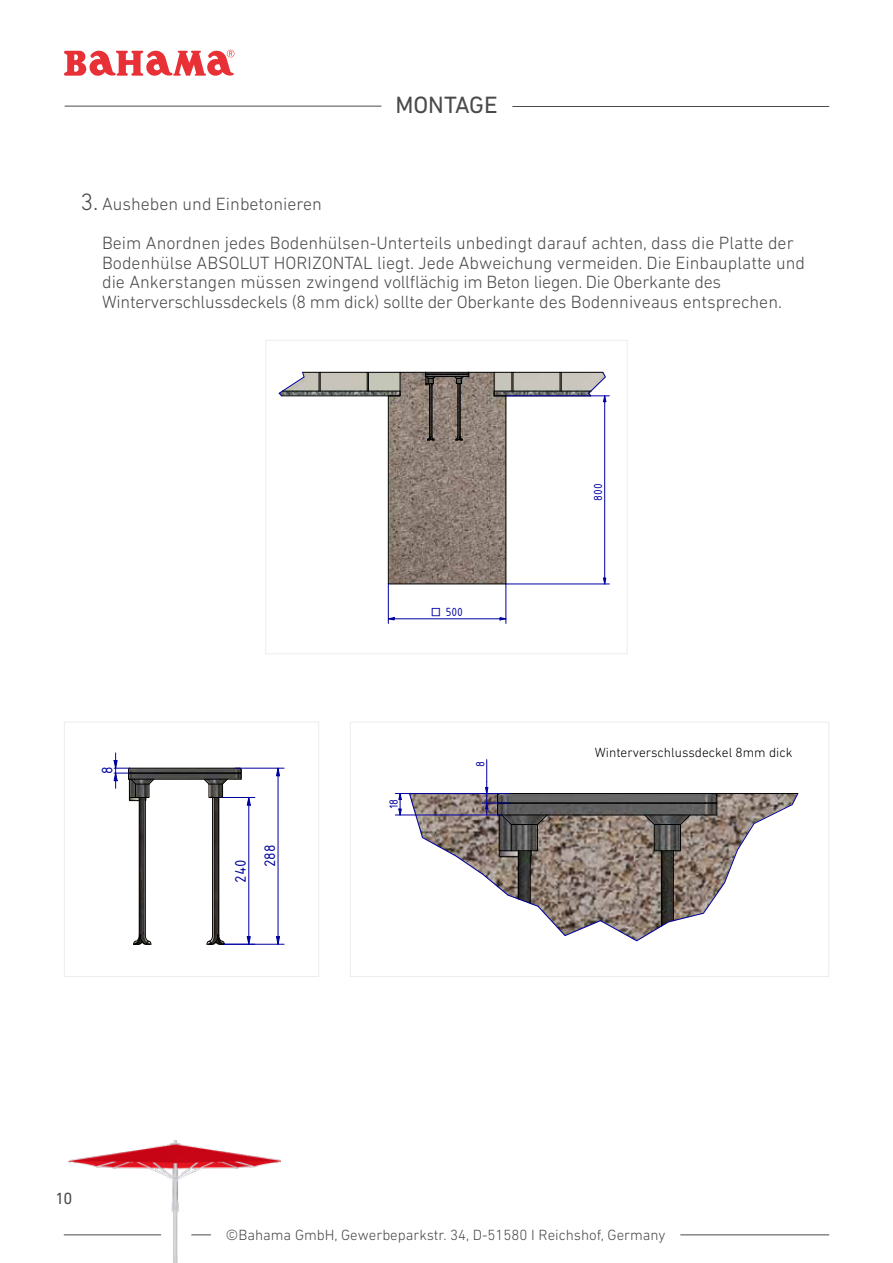
<style>
.page{position:relative;width:893px;height:1263px;background:#fff}
.page>*{position:absolute;margin:0;border:0;box-sizing:border-box;transform-origin:0 0}
.t1{font:24px "DIN Next LT Pro";color:#4a4a49}
.t2{font:300 24px "DIN Next LT Pro";color:#4a4a49}
.t3{font:300 18px/19.5px "DIN Next LT Pro";color:#4a4a49}
.t4{font:16.5px "ISOCPEUR";color:#0000a0}
.t5{font:16.5px "DIN Next LT Pro";color:#4a4a49}
.t6{font:300 15px "DIN Next LT Pro";color:#4a4a49}
.t7{font:300 13.5px "DIN Next LT Pro";color:#000}
.t8{font:12.9px "ISOCPEUR";color:#0000a0}
.t9{font:12.75px "ISOCPEUR";letter-spacing:-.005em;color:#0000a0}
</style>
<div class="page">
<svg style="left:64px;top:50px;width:170px;height:25px"></svg>
<img style="left:64px;top:1140px;width:217px;height:123px">
<hr style="left:680px;top:1234px;width:149px;height:1px;background:#4a4a49">
<hr style="left:64px;top:1234px;width:97px;height:1px;background:#4a4a49">
<svg style="left:191px;top:1234px;width:20px;height:1px"></svg>
<hr style="left:512px;top:106px;width:317px;height:1px;background:#4a4a49">
<hr style="left:65px;top:106px;width:316px;height:1px;background:#4a4a49">
<svg style="left:115px;top:752px;width:170px;height:193px"></svg>
<svg style="left:113px;top:753px;width:42px;height:48px"></svg>
<svg style="left:276px;top:765px;width:4px;height:11px"></svg>
<svg style="left:276px;top:936px;width:4px;height:8px"></svg>
<hr style="left:278px;top:776px;width:1px;height:160px;background:#0000a0">
<hr style="left:235px;top:768px;width:49px;height:1px;background:#0000a0">
<hr style="left:224px;top:944px;width:60px;height:1px;background:#0000a0">
<svg style="left:247px;top:794px;width:4px;height:12px"></svg>
<svg style="left:247px;top:936px;width:4px;height:8px"></svg>
<hr style="left:248px;top:805px;width:1px;height:131px;background:#0000a0">
<hr style="left:222px;top:797px;width:33px;height:1px;background:#0000a0">
<div style="left:64px;top:722px;width:255px;height:255px;border:1px solid #ebeded"></div>
<svg style="left:398px;top:794px;width:4px;height:21px"></svg>
<hr style="left:395px;top:815px;width:107px;height:1px;background:#0000a0">
<hr style="left:395px;top:793px;width:105px;height:1px;background:#0000a0">
<svg style="left:409px;top:759px;width:389px;height:182px"></svg>
<div style="left:350px;top:722px;width:479px;height:255px;border:1px solid #ebeded"></div>
<svg style="left:278px;top:371px;width:332px;height:253px"></svg>
<svg style="left:499px;top:617px;width:9px;height:3px"></svg>
<svg style="left:386px;top:617px;width:9px;height:3px"></svg>
<hr style="left:394px;top:618px;width:106px;height:1px;background:#0000a0">
<hr style="left:506px;top:584px;width:1px;height:39px;background:#0000a0">
<hr style="left:388px;top:584px;width:1px;height:39px;background:#0000a0">
<svg style="left:279px;top:372px;width:327px;height:214px"></svg>
<hr style="left:604px;top:402px;width:1px;height:176px;background:#0000a0">
<hr style="left:506px;top:584px;width:103px;height:1px;background:#0000a0">
<hr style="left:506px;top:396px;width:103px;height:1px;background:#0000a0">
<div style="left:265px;top:340px;width:363px;height:314px;border:1px solid #ebeded"></div>
<svg style="left:432px;top:608px;width:8px;height:8px"></svg>
<h1 class="t1" style="left:395px;top:90px;width:104px">MONTAGE</h1>
<h1 class="t2" style="left:81px;top:188px;width:20px">3.</h1>
<p class="t3" style="left:102px;top:184px;width:693px;line-height:39px">Ausheben und Einbetonieren<br>Beim Anordnen jedes Bodenhülsen-Unterteils unbedingt darauf achten, dass die Platte der</p>
<p class="t3" style="left:102px;top:252px;width:704px">Bodenhülse ABSOLUT HORIZONTAL liegt. Jede Abweichung vermeiden. Die Einbauplatte und die Ankerstangen müssen zwingend vollflächig im Beton liegen. Die Oberkante des<br>Winterverschlussdeckels (8 mm dick) sollte der Oberkante des Bodenniveaus entsprechen.</p>
<p class="t4" style="left:97px;top:774px;width:9px;rotate:-90deg">8</p>
<p class="t4" style="left:230px;top:883px;width:25px;rotate:-90deg">240</p>
<p class="t4" style="left:259px;top:867px;width:24px;rotate:-90deg">288</p>
<p class="t9" style="left:446px;top:604px;width:19px">500</p>
<p class="t8" style="left:385px;top:809px;width:12px;rotate:-90deg">18</p>
<p class="t8" style="left:472px;top:767px;width:7px;rotate:-90deg">8</p>
<p class="t9" style="left:590px;top:501px;width:19px;rotate:-90deg">800</p>
<p class="t7" style="left:595px;top:745px;width:199px">Winterverschlussdeckel 8mm dick</p>
<p class="t5" style="left:56px;top:1189px;width:18px">10</p>
<p class="t6" style="left:226px;top:1226px;width:441px">©Bahama GmbH, Gewerbeparkstr. 34, D-51580 I Reichshof, Germany</p>
</div>
